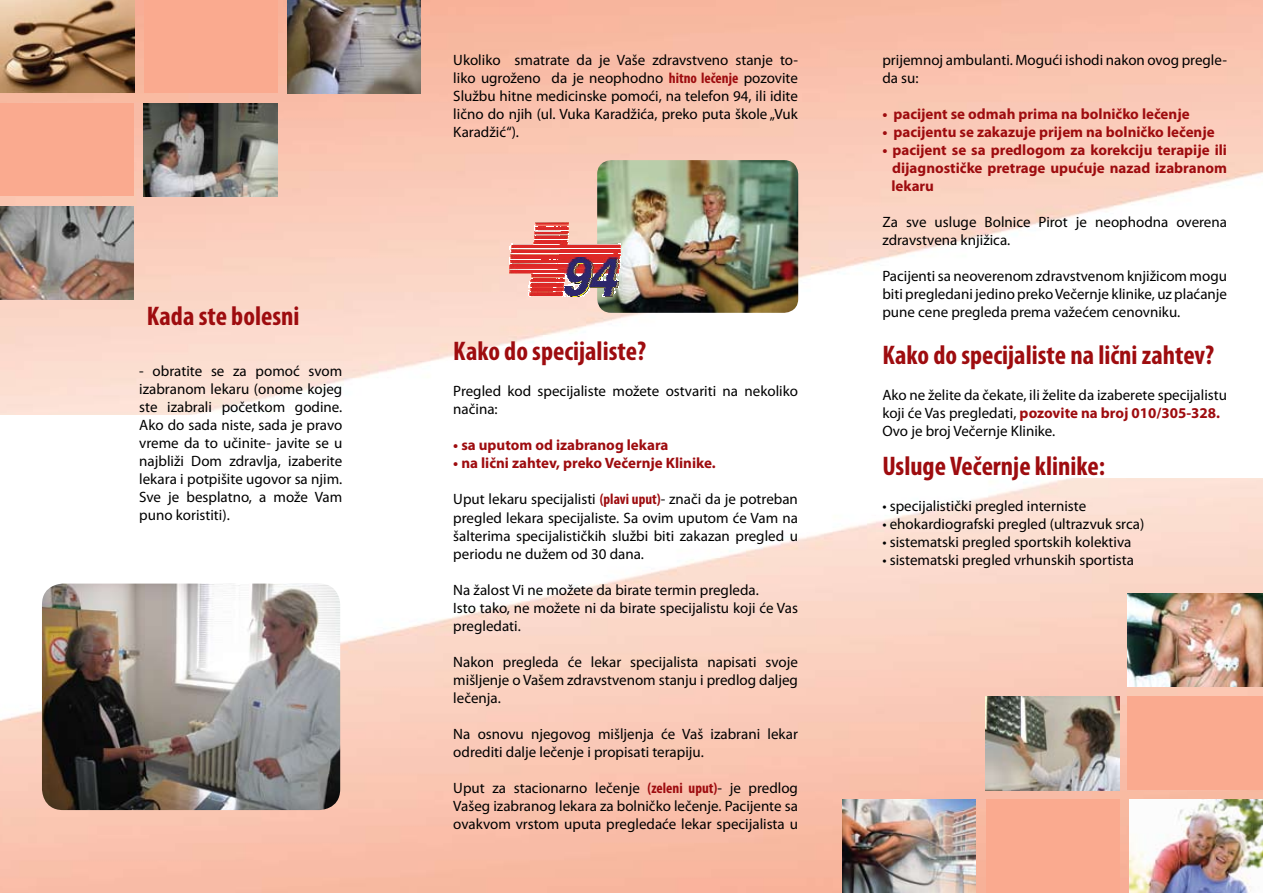
<style>
.page{position:relative;width:1263px;height:893px;background:#fff}
.page>*{position:absolute;margin:0;border:0;box-sizing:border-box;transform-origin:0 0}
.t1{font:700 condensed 27px "Myriad Pro";color:#9e0c0f}
.t2{font:15px/18px "Myriad Pro";color:#000;text-align:justify}
.t3{font:700 15px/18px "Myriad Pro";color:#9e0c0f;text-align:justify}
.s1{font-weight:700;font-stretch:condensed;color:#9e0c0f}
.s2{font-weight:700;color:#9e0c0f}
</style>
<div class="page">
<img style="left:0;top:478px;width:1263px;height:415px">
<img style="left:0;top:0;width:1263px;height:414px">
<img style="left:986px;top:697px;width:133px;height:93px">
<div style="left:986px;top:799px;width:133px;height:94px;background:#faaa8f"></div>
<div style="left:1128px;top:697px;width:135px;height:93px;background:#faaa8f"></div>
<img style="left:1130px;top:799px;width:133px;height:94px">
<img style="left:1128px;top:593px;width:135px;height:93px">
<img style="left:842px;top:799px;width:133px;height:94px">
<img style="left:144px;top:103px;width:133px;height:94px">
<img style="left:0;top:0;width:135px;height:92px">
<img style="left:0;top:206px;width:133px;height:94px">
<img style="left:288px;top:0;width:133px;height:93px">
<div style="left:0;top:103px;width:134px;height:92px;background:#faaa8f"></div>
<div style="left:144px;top:0;width:134px;height:92px;background:#faaa8f"></div>
<img style="left:42px;top:584px;width:298px;height:226px">
<img style="left:597px;top:160px;width:201px;height:153px">
<img style="left:534px;top:224px;width:35px;height:1px">
<svg style="left:509px;top:225px;width:112px;height:73px;background:#c87777"></svg>
<img style="left:536px;top:222px;width:33px;height:2px">
<h1 class="t1" style="left:147px;top:299px;width:154px">Kada ste bolesni</h1>
<p class="t2" style="left:139px;top:361px;width:205px">- obratite se za pomoć svom izabranom lekaru (onome kojeg ste izabrali početkom godine.<br>Ako do sada niste, sada je pravo vreme da to učinite- javite se u najbliži Dom zdravlja, izaberite lekara i potpišite ugovor sa njim.<br>Sve je besplatno, a može Vam puno koristiti).</p>
<p class="t2" style="left:453px;top:51px;width:346px">Ukoliko smatrate da je Vaše zdravstveno stanje to&shy;liko ugroženo da je neophodno <span class="s1">hitno lečenje</span> pozovite Službu hitne medicinske pomoći, na telefon 94, ili idite lično do njih (ul. Vuka Karadžića, preko puta škole „Vuk Karadžić“).</p>
<h1 class="t1" style="left:453px;top:335px;width:194px">Kako do specijaliste?</h1>
<p class="t2" style="left:453px;top:382px;width:346px">Pregled kod specijaliste možete ostvariti na nekoliko načina:</p>
<p class="t3" style="left:453px;top:436px;width:217px">• sa uputom od izabranog lekara</p>
<p class="t3" style="left:453px;top:454px;width:264px">• na lični zahtev, preko Večernje Klinike.</p>
<p class="t2" style="left:453px;top:490px;width:346px">Uput lekaru specijalisti <span class="s1">(plavi uput)</span>- znači da je potreban pregled lekara specijaliste. Sa ovim uputom će Vam na šalterima specijalističkih službi biti zakazan pregled u periodu ne dužem od 30 dana.</p>
<p class="t2" style="left:453px;top:580px;width:346px;text-align:left">Na žalost Vi ne možete da birate termin pregleda.<br>Isto tako, ne možete ni da birate specijalistu koji će Vas pregledati.</p>
<p class="t2" style="left:453px;top:652px;width:346px">Nakon pregleda će lekar specijalista napisati svoje mišljenje o Vašem zdravstvenom stanju i predlog daljeg lečenja.</p>
<p class="t2" style="left:453px;top:724px;width:346px">Na osnovu njegovog mišljenja će Vaš izabrani lekar odrediti dalje lečenje i propisati terapiju.</p>
<p class="t2" style="left:453px;top:778px;width:346px">Uput za stacionarno lečenje <span class="s1">(zeleni uput)</span>- je predlog Vašeg izabranog lekara za bolničko lečenje. Pacijente sa ovakvom vrstom uputa pregledaće lekar specijalista u</p>
<p class="t2" style="left:882px;top:51px;width:346px">prijemnoj ambulanti. Mogući ishodi nakon ovog pregle&shy;da su:</p>
<p class="t3" style="left:882px;top:105px;width:309px">• pacijent se odmah prima na bolničko lečenje</p>
<p class="t3" style="left:882px;top:123px;width:334px">• pacijentu se zakazuje prijem na bolničko lečenje</p>
<p class="t3" style="left:891px;top:141px;width:337px;text-indent:-9px">• pacijent se sa predlogom za korekciju terapije ili dijagnostičke pretrage upućuje nazad izabranom lekaru</p>
<p class="t2" style="left:882px;top:213px;width:346px">Za sve usluge Bolnice Pirot je neophodna overena zdravstvena knjižica.</p>
<p class="t2" style="left:882px;top:267px;width:346px">Pacijenti sa neoverenom zdravstvenom knjižicom mogu biti pregledani jedino preko Večernje klinike, uz plaćanje pune cene pregleda prema važećem cenovniku.</p>
<h1 class="t1" style="left:882px;top:338px;width:333px">Kako do specijaliste na lični zahtev?</h1>
<p class="t2" style="left:882px;top:385px;width:346px;text-align:left">Ako ne želite da čekate, ili želite da izaberete specijalistu koji će Vas pregledati, <span class="s2">pozovite na broj 010/305-328.<br></span>Ovo je broj Večernje Klinike.</p>
<h1 class="t1" style="left:882px;top:449px;width:224px">Usluge Večernje klinike:</h1>
<p class="t2" style="left:882px;top:496px;width:205px">• specijalistički pregled interniste</p>
<p class="t2" style="left:882px;top:514px;width:263px">• ehokardiografski pregled (ultrazvuk srca)</p>
<p class="t2" style="left:882px;top:532px;width:251px">• sistematski pregled sportskih kolektiva</p>
<p class="t2" style="left:882px;top:550px;width:253px">• sistematski pregled vrhunskih sportista</p>
</div>
